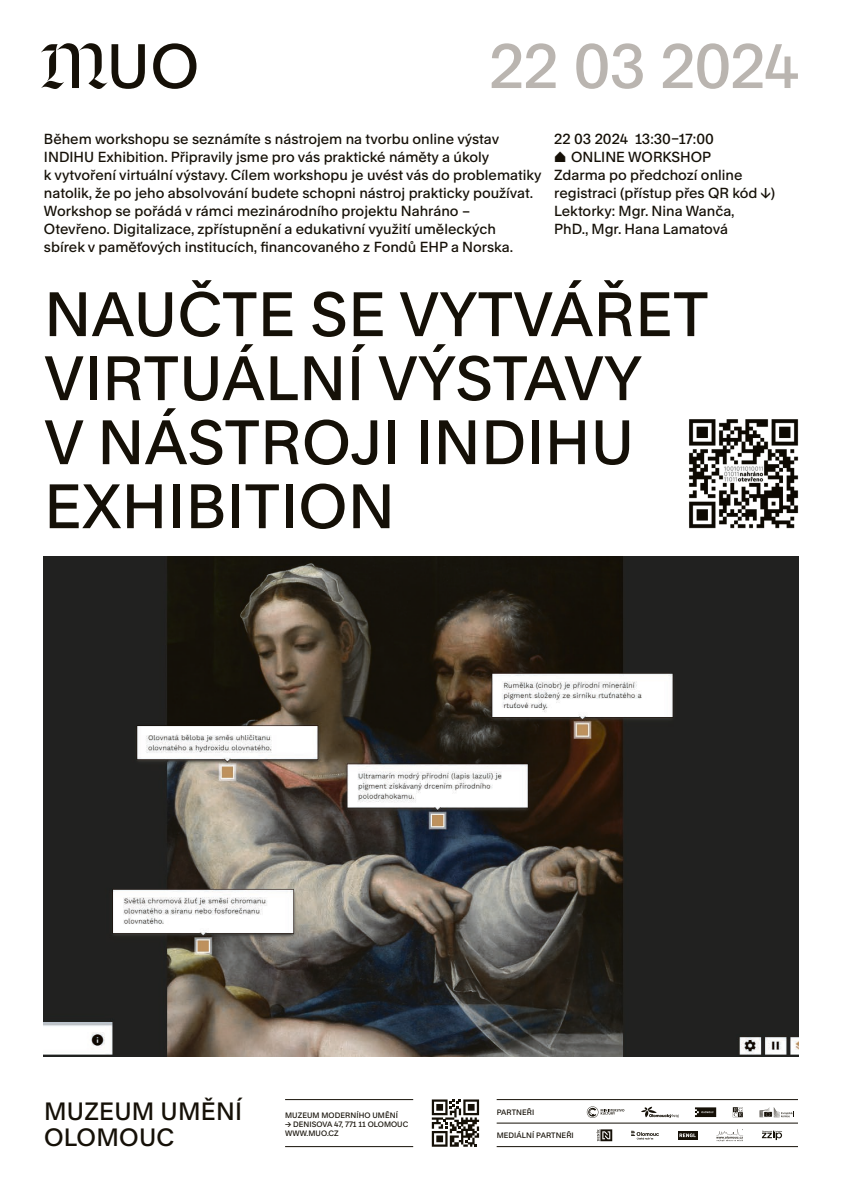
<style>
.page{position:relative;width:842px;height:1191px;background:#fff}
.page>*{position:absolute;margin:0;border:0;box-sizing:border-box;transform-origin:0 0}
.ZAPATI-logo{font:500 60px/64px "Rand";letter-spacing:.01em;color:#151007}
.DATUM___Rand_29_31_b{font:500 60px "Rand";letter-spacing:-.025em;color:#bab5b0}
.ZAPATI-logo-2{font:500 24px/26px "Rand";letter-spacing:.01em;color:#151007}
.ZAPATI-logo-3{font:500 14px/18px "Rand";color:#151007}
.INFO-DOPLNEK{font:500 14px "Rand";color:#151007}
.ZAPATI-TEXT{font:500 7.5px "Rand";letter-spacing:.01em;color:#151007}
.s1{font-family:"MUO BLACKLETTER 06";font-weight:400}
</style>
<div class="page">
<svg style="left:641px;top:1106px;width:37px;height:11px"></svg>
<svg style="left:587px;top:1106px;width:37px;height:12px"></svg>
<svg style="left:733px;top:1107px;width:10px;height:10px"></svg>
<svg style="left:695px;top:1107px;width:21px;height:10px"></svg>
<hr style="left:497px;top:1123px;width:301px;height:1px;background:#151007">
<hr style="left:497px;top:1099px;width:301px;height:1px;background:#151007">
<hr style="left:497px;top:1146px;width:301px;height:1px;background:#151007">
<hr style="left:285px;top:1099px;width:128px;height:1px;background:#151007">
<hr style="left:285px;top:1146px;width:128px;height:1px;background:#151007">
<svg style="left:432px;top:1099px;width:47px;height:47px"></svg>
<svg style="left:759px;top:1107px;width:35px;height:10px"></svg>
<svg style="left:631px;top:1130px;width:28px;height:9px"></svg>
<svg style="left:716px;top:1129px;width:27px;height:12px"></svg>
<svg style="left:596px;top:1129px;width:16px;height:12px"></svg>
<div style="left:678px;top:1130px;width:19px;height:9px;background:#151007"></div>
<svg style="left:679px;top:1133px;width:17px;height:4px"></svg>
<svg style="left:762px;top:1130px;width:20px;height:10px"></svg>
<img style="left:44px;top:556px;width:754px;height:500px">
<img style="left:689px;top:419px;width:110px;height:110px">
<p class="ZAPATI-logo" style="left:39px;top:28px;width:162px"><span class="s1">M</span>UO</p>
<p class="DATUM___Rand_29_31_b" style="left:489px;top:19px;width:311px">22 03 2024</p>
<p class="ZAPATI-logo-3" style="left:44px;top:128px;width:499px">Během workshopu se seznámíte s nástrojem na tvorbu online výstav INDIHU Exhibition. Připravily jsme pro vás praktické náměty a úkoly<br>k vytvoření virtuální výstavy. Cílem workshopu je uvést vás do problematiky natolik, že po jeho absolvování budete schopni nástroj prakticky používat.</p>
<p class="ZAPATI-logo-3" style="left:44px;top:200px;width:471px">Workshop se pořádá v rámci mezinárodního projektu Nahráno –<br>Otevřeno. Digitalizace, zpřístupnění a edukativní využití uměleckých sbírek v paměťových institucích, financovaného z Fondů EHP a Norska.</p>
<p class="INFO-DOPLNEK" style="left:554px;top:128px;width:161px">22 03 2024 13:30–17:00</p>
<p class="INFO-DOPLNEK" style="left:554px;top:146px;width:158px"><span class="s1">⌂</span> ONLINE WORKSHOP</p>
<p class="ZAPATI-logo-3" style="left:554px;top:164px;width:222px">Zdarma po předchozí online registraci (přístup přes QR kód ↓)</p>
<p class="ZAPATI-logo-3" style="left:554px;top:200px;width:182px">Lektorky: Mgr. Nina Wanča,<br>PhD., Mgr. Hana Lamatová</p>
<p class="ZAPATI-logo" style="left:44px;top:276px;width:665px">NAUČTE SE VYTVÁŘET<br>VIRTUÁLNÍ VÝSTAVY<br>V NÁSTROJI INDIHU<br>EXHIBITION</p>
<p class="ZAPATI-logo-2" style="left:44px;top:1096px;width:199px">MUZEUM UMĚNÍ<br>OLOMOUC</p>
<p class="ZAPATI-TEXT" style="left:285px;top:1108px;width:114px">MUZEUM MODERNÍHO UMĚNÍ</p>
<p class="ZAPATI-TEXT" style="left:285px;top:1117px;width:125px">→ DENISOVA 47, 771 11 OLOMOUC</p>
<p class="ZAPATI-TEXT" style="left:285px;top:1126px;width:55px">WWW.MUO.CZ</p>
<p class="ZAPATI-TEXT" style="left:497px;top:1106px;width:39px">PARTNEŘI</p>
<p class="ZAPATI-TEXT" style="left:497px;top:1129px;width:79px">MEDIÁLNÍ PARTNEŘI</p>
</div>
